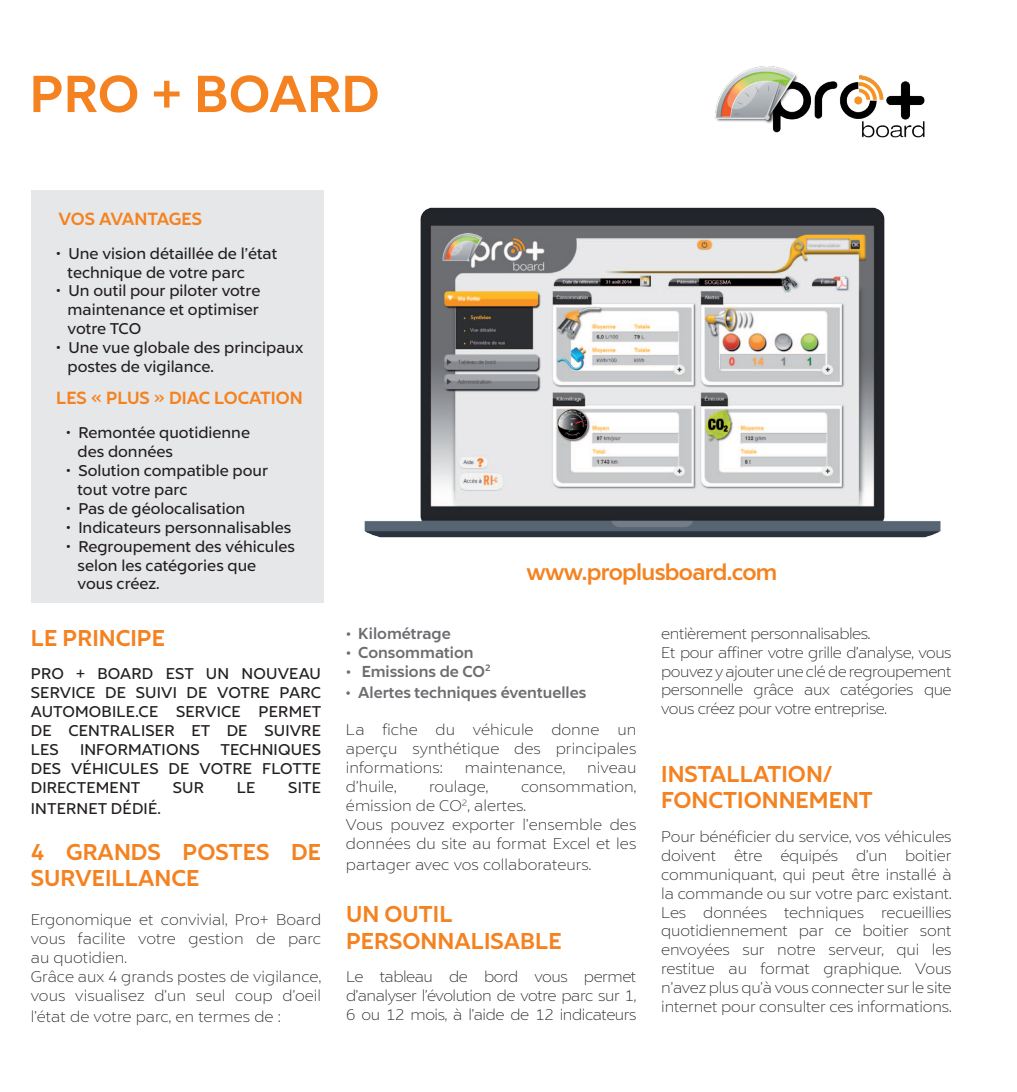
<style>
.page{position:relative;width:1017px;height:1092px;background:#fff}
.page>*{position:absolute;margin:0;border:0;box-sizing:border-box;transform-origin:0 0}
.t1{font:700 52.5px "RCI";color:#f58220}
.t2{font:700 22.75px/26.2px "RCI";color:#f58220}
.t3{font:700 17.5px "RCI";color:#f58220}
.t4{font:300 15.75px/18.9px "RCI";letter-spacing:-.01em;color:#231f20;text-align:justify}
.t5{font:15.75px/18.9px "RCI";color:#231f20}
.t6{font:300 15.75px/18.9px "RCI";letter-spacing:-.03em;color:#231f20}
.t7{font:700 15.75px "RCI";color:#6c6d70}
</style>
<div class="page">
<div style="left:31px;top:369px;width:293px;height:234px;background:#e6e7e9"></div>
<img style="left:364px;top:207px;width:577px;height:331px">
<img style="left:715px;top:66px;width:210px;height:72px">
<div style="left:31px;top:190px;width:293px;height:188px;background:#e6e7e9"></div>
<h1 class="t1" style="left:30px;top:61px;width:352px">PRO + BOARD</h1>
<p class="t3" style="left:58px;top:208px;width:14px">VOS</p>
<p class="t3" style="left:99px;top:208px;width:13px">AVANTAGES</p>
<p class="t5" style="left:68px;top:244px;width:211px;text-indent:-11px">• U ne vision détaillée de l’état technique de votre parc</p>
<p class="t5" style="left:68px;top:281px;width:194px;text-align:justify;text-indent:-11px">• U n outil pour piloter votre maintenance et optimiser votre TCO</p>
<p class="t5" style="left:68px;top:338px;width:237px;text-indent:-11px">• U ne vue globale des principaux postes de vigilance.</p>
<p class="t3" style="left:56px;top:387px;width:248px">LES « PLUS » DIAC LOCATION</p>
<p class="t5" style="left:78px;top:423px;width:174px;text-indent:-11px">• Remontée quotidienne des données</p>
<p class="t5" style="left:78px;top:461px;width:192px;text-indent:-11px">• Solution compatible pour tout votre parc</p>
<p class="t5" style="left:66px;top:499px;width:181px">• Pas de géolocalisation</p>
<p class="t5" style="left:66px;top:518px;width:227px">• Indicateurs personnalisables</p>
<p class="t5" style="left:78px;top:536px;width:219px;text-indent:-11px">• Regroupement des véhicules selon les catégories que vous créez.</p>
<h2 class="t2" style="left:31px;top:624px;width:136px">LE PRINCIPE</h2>
<p class="t5" style="left:31px;top:664px;width:292px">PRO + BOARD est un no uveau service de suivi de votre par</p>
<p class="t5" style="left:31px;top:683px;width:292px;text-align:justify;text-indent:280px">c automobi le.Ce service permet de centraliser</p>
<p class="t5" style="left:191px;top:721px;width:131px">et de suivre</p>
<p class="t5" style="left:31px;top:740px;width:28px">les</p>
<p class="t5" style="left:80px;top:740px;width:120px">i nformations</p>
<p class="t5" style="left:31px;top:740px;width:292px;text-align:justify;text-indent:190px">techniques des véhicules de votre flotte directement</p>
<p class="t5" style="left:173px;top:778px;width:29px">sur</p>
<p class="t5" style="left:237px;top:778px;width:20px">le</p>
<p class="t5" style="left:288px;top:778px;width:34px">site</p>
<p class="t5" style="left:31px;top:799px;width:132px">i nternet dédi é.</p>
<h2 class="t2" style="left:31px;top:839px;width:292px">4 GRANDS POSTES DE<br>SURVEILLANCE</h2>
<p class="t4" style="left:31px;top:909px;width:292px;text-align:left">Ergonomique et convivial, Pro+ Board vous facilite votre gestion de parc au quotidien.<br>Grâce aux 4 grands postes de vigilance, vous visualisez d’un seul coup d’oeil</p>
<p class="t4" style="left:31px;top:1006px;width:252px">l’état de votre parc, en termes de :</p>
<h2 class="t2" style="left:526px;top:559px;width:252px">WWW.PROPLUSBOARD.COM</h2>
<p class="t7" style="left:346px;top:623px;width:106px">• KILOMÉTRAGE</p>
<p class="t7" style="left:346px;top:642px;width:129px">• CONSOMMATION</p>
<p class="t7" style="left:346px;top:661px;width:146px">• EMISSIONS DE CO<sup>2</sup></p>
<p class="t7" style="left:346px;top:682px;width:242px">• ALERTES TECHNIQUES ÉVENTUELLES</p>
<p class="t4" style="left:346px;top:720px;width:292px">La fiche du véhicule donne un aperçu synthétique des principales informations:</p>
<p class="t4" style="left:465px;top:758px;width:102px">maintenance,</p>
<p class="t4" style="left:587px;top:758px;width:51px">niveau</p>
<p class="t4" style="left:346px;top:777px;width:52px">d’huile,</p>
<p class="t4" style="left:429px;top:777px;width:61px">roulage,</p>
<p class="t4" style="left:346px;top:777px;width:292px;text-align:left;text-indent:175px">consommation, émission de CO<sup>2</sup>, alertes.<br>Vous pouvez exporter l’ensemble des données du site au format Excel et les</p>
<p class="t4" style="left:346px;top:854px;width:247px">partager avec vos collaborateurs.</p>
<h2 class="t2" style="left:346px;top:901px;width:217px">UN OUTIL<br>PERSONNALISABLE</h2>
<p class="t4" style="left:346px;top:967px;width:292px">Le tableau de bord vous permet d’analyser l’évolution de votre parc sur 1, 6 ou 12 mois, à l’aide de 12 indicateurs</p>
<p class="t6" style="left:661px;top:623px;width:292px">entièrement personnalisables.<br>Et pour affiner votre grille d’analyse, vous pouvez y ajouter une clé de regroupement personnelle grâce aux catégories que vous créez pour votre entreprise.</p>
<h2 class="t2" style="left:661px;top:761px;width:213px">INSTALLATION/<br>FONCTIONNEMENT</h2>
<p class="t4" style="left:661px;top:826px;width:292px">Pour bénéficier du service, vos véhicules doivent être équipés d’un boitier communiquant, qui peut être installé à la commande ou sur votre parc existant.<br>Les données techniques recueillies quotidiennement par ce boitier sont envoyées sur notre serveur, qui les restitue au format graphique. Vous n’avez plus qu’à vous connecter sur le site internet pour consulter ces informations.</p>
</div>
